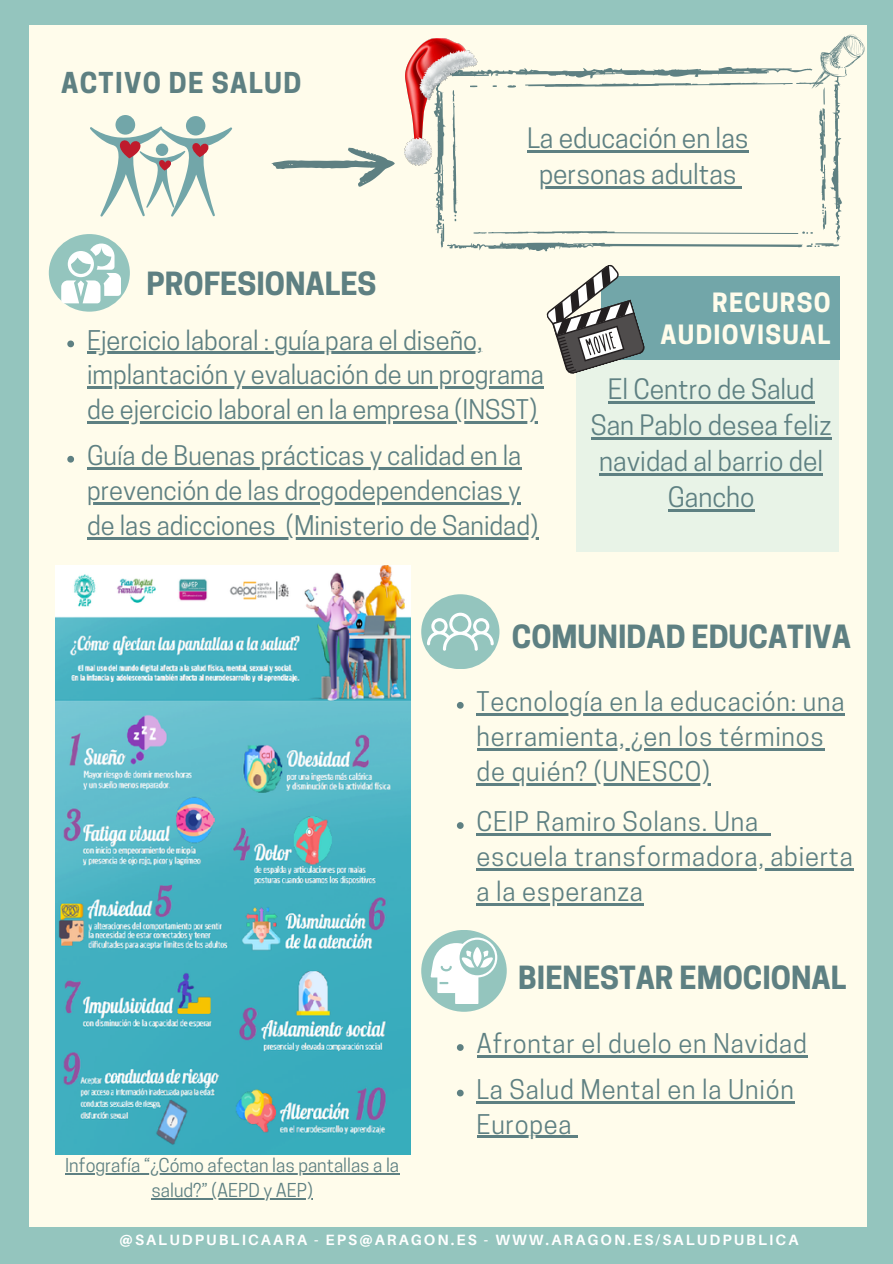
<style>
.page{position:relative;width:893px;height:1264px;background:#fff}
.page>*{position:absolute;margin:0;border:0;box-sizing:border-box;transform-origin:0 0}
.t1{font:700 30px "Cooper Hewitt";color:#5e8082}
.t2{font:700 27px "Cooper Hewitt";letter-spacing:.05em;color:#5e8082}
.t3{font:26.4px/36px "Cooper Hewitt";color:#5e8082;text-align:center}
.t4{font:25.5px/34.8px "Cooper Hewitt";color:#5e8082}
.t5{font:25.5px/34.8px "Cooper Hewitt";letter-spacing:.03em;color:#5e8082}
.t6{font:700 24.9px "Cooper Hewitt";letter-spacing:.05em;color:#fffceb}
.t7{font:18px/24.8px "Cooper Hewitt";color:#5e8082;text-align:center}
.t8{font:700 14.85px "Aileron";letter-spacing:.14em;color:#fff}
</style>
<div class="page">
<div style="left:0;top:0;width:892px;height:1263px;background:#94c5be"></div>
<div style="left:29px;top:25px;width:837px;height:1201px;background:#fffceb"></div>
<div style="left:115px;top:115px;width:20px;height:20px;background:#72a6a9;border-radius:50%"></div>
<div style="left:186px;top:116px;width:19px;height:19px;background:#72a6a9;border-radius:50%"></div>
<svg style="left:90px;top:126px;width:142px;height:91px"></svg>
<svg style="left:271px;top:148px;width:124px;height:39px"></svg>
<div style="left:49px;top:234px;width:81px;height:78px;background:#94c5be;border-radius:50%"></div>
<svg style="left:61px;top:243px;width:60px;height:60px"></svg>
<div style="left:576px;top:359px;width:263px;height:193px;background:#e8f3e7"></div>
<div style="left:600px;top:276px;width:239px;height:83px;background:#72a6a9"></div>
<svg style="left:546px;top:264px;width:100px;height:110px"></svg>
<div style="left:421px;top:594px;width:78px;height:75px;background:#94c5be;border-radius:50%"></div>
<svg style="left:427px;top:612px;width:66px;height:38px"></svg>
<div style="left:421px;top:929px;width:85px;height:82px;background:#94c5be;border-radius:50%"></div>
<svg style="left:430px;top:937px;width:67px;height:66px"></svg>
<img style="left:55px;top:566px;width:355px;height:588px">
<svg style="left:67px;top:340px;width:7px;height:7px"></svg>
<hr style="left:87px;top:352px;width:395px;height:2px;background:#5e8082">
<hr style="left:87px;top:386px;width:456px;height:3px;background:#5e8082">
<hr style="left:87px;top:421px;width:450px;height:3px;background:#5e8082">
<svg style="left:67px;top:456px;width:7px;height:6px"></svg>
<hr style="left:87px;top:467px;width:434px;height:2px;background:#5e8082">
<hr style="left:87px;top:502px;width:433px;height:2px;background:#5e8082">
<hr style="left:87px;top:537px;width:189px;height:2px;background:#5e8082">
<svg style="left:276px;top:537px;width:10px;height:2px"></svg>
<hr style="left:286px;top:537px;width:252px;height:2px;background:#5e8082">
<svg style="left:457px;top:702px;width:6px;height:6px"></svg>
<hr style="left:476px;top:713px;width:369px;height:2px;background:#5e8082">
<hr style="left:476px;top:748px;width:348px;height:2px;background:#5e8082">
<hr style="left:476px;top:783px;width:234px;height:2px;background:#5e8082">
<hr style="left:65px;top:1173px;width:334px;height:1px;background:#5e8082">
<hr style="left:151px;top:1198px;width:162px;height:1px;background:#5e8082">
<hr style="left:607px;top:401px;width:207px;height:2px;background:#5e8082">
<hr style="left:590px;top:437px;width:241px;height:2px;background:#5e8082">
<hr style="left:599px;top:473px;width:224px;height:2px;background:#5e8082">
<hr style="left:667px;top:509px;width:87px;height:2px;background:#5e8082">
<svg style="left:457px;top:822px;width:6px;height:7px"></svg>
<hr style="left:476px;top:833px;width:283px;height:2px;background:#5e8082">
<svg style="left:759px;top:833px;width:11px;height:2px"></svg>
<hr style="left:476px;top:868px;width:377px;height:2px;background:#5e8082">
<hr style="left:476px;top:903px;width:167px;height:2px;background:#5e8082">
<svg style="left:457px;top:1044px;width:6px;height:6px"></svg>
<hr style="left:476px;top:1055px;width:331px;height:2px;background:#5e8082">
<svg style="left:434px;top:32px;width:433px;height:219px"></svg>
<img style="left:404px;top:38px;width:73px;height:127px">
<svg style="left:457px;top:1089px;width:6px;height:7px"></svg>
<hr style="left:476px;top:1100px;width:318px;height:3px;background:#5e8082">
<hr style="left:476px;top:1135px;width:96px;height:3px;background:#5e8082">
<svg style="left:572px;top:1135px;width:6px;height:3px"></svg>
<p class="t2" style="left:61px;top:72px;width:242px">ACTIVO DE SALUD</p>
<p class="t1" style="left:147px;top:272px;width:231px">PROFESIONALES</p>
<p class="t3" style="left:527px;top:123px;width:223px">La educación en las personas adultas</p>
<p class="t6" style="left:712px;top:293px;width:120px">RECURSO</p>
<p class="t4" style="left:87px;top:326px;width:397px">Ejercicio laboral : guía para el diseño,</p>
<p class="t6" style="left:660px;top:325px;width:171px">AUDIOVISUAL</p>
<p class="t4" style="left:87px;top:360px;width:458px">implantación y evaluación de un programa de ejercicio laboral en la empresa (INSST)</p>
<p class="t4" style="left:87px;top:441px;width:452px">Guía de Buenas prácticas y calidad en la prevención de las drogodependencias y de las adicciones (Ministerio de Sanidad)</p>
<p class="t3" style="left:590px;top:374px;width:242px">El Centro de Salud<br>San Pablo desea feliz navidad al barrio del<br>Gancho</p>
<p class="t1" style="left:512px;top:625px;width:340px">COMUNIDAD EDUCATIVA</p>
<p class="t5" style="left:476px;top:687px;width:369px">Tecnología en la educación: una herramienta, ¿en los términos de quién? (UNESCO)</p>
<p class="t5" style="left:476px;top:807px;width:378px">CEIP Ramiro Solans. Una escuela transformadora, abierta a la esperanza</p>
<p class="t1" style="left:518px;top:966px;width:330px">BIENESTAR EMOCIONAL</p>
<p class="t5" style="left:476px;top:1029px;width:331px">Afrontar el duelo en Navidad</p>
<p class="t7" style="left:65px;top:1155px;width:335px">Infografía “¿Cómo afectan las pantallas a la salud?” (AEPD y AEP)</p>
<p class="t5" style="left:476px;top:1074px;width:319px">La Salud Mental en la Unión<br>Europea</p>
<p class="t8" style="left:120px;top:1230px;width:680px">@SALUDPUBLICAARA - EPS@ARAGON.ES - WWW.ARAGON.ES/SALUDPUBLICA</p>
</div>
